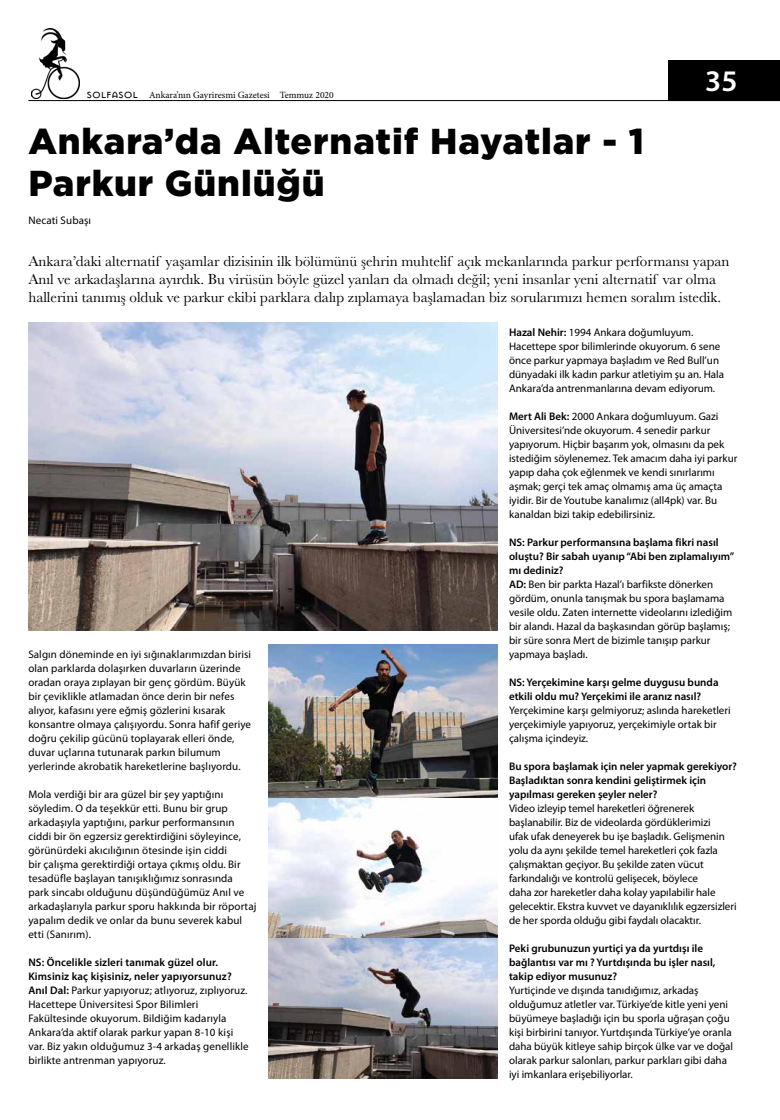
<style>
.page{position:relative;width:780px;height:1120px;background:#fff}
.page>*{position:absolute;margin:0;border:0;box-sizing:border-box;transform-origin:0 0}
.t1{font:900 36px/42px "Gotham";letter-spacing:.025em;color:#000}
.t2{font:600 30px "Myriad Pro";color:#fff}
.t3{font:15px/18px "Baskerville";color:#000}
.t4{font:11px/14px "Myriad Pro";color:#000}
.t5{font:600 11px/14px "Myriad Pro";color:#000}
.t6{font:9.5px "Minion Pro";color:#000}
.s1{font-family:"Mason Sans";font-size:14px}
.s2{font-weight:600}
</style>
<div class="page">
<div style="left:668px;top:60px;width:112px;height:41px;background:#000"></div>
<hr style="left:28px;top:100px;width:752px;height:1px;background:#000">
<img style="left:31px;top:28px;width:49px;height:71px">
<img style="left:269px;top:644px;width:228px;height:434px">
<img style="left:28px;top:322px;width:469px;height:308px">
<p class="t6" style="left:87px;top:89px;width:248px"><span class="s1">solfasol</span> Ankara’nın Gayriresmi Gazetesi Temmuz 2020</p>
<h2 class="t2" style="left:705px;top:64px;width:34px">35</h2>
<h1 class="t1" style="left:28px;top:120px;width:617px">Ankara’da Alternatif Hayatlar - 1<br>Parkur Günlüğü</h1>
<p class="t4" style="left:28px;top:214px;width:64px">Necati Subaşı</p>
<p class="t3" style="left:28px;top:252px;width:702px">Ankara’daki alternatif yaşamlar dizisinin ilk bölümünü şehrin muhtelif açık mekanlarında parkur performansı yapan<br>Anıl ve arkadaşlarına ayırdık. Bu virüsün böyle güzel yanları da olmadı değil; yeni insanlar yeni alternatif var olma hallerini tanımış olduk ve parkur ekibi parklara dalıp zıplamaya başlamadan biz sorularımızı hemen soralım istedik.</p>
<p class="t4" style="left:28px;top:648px;width:224px">Salgın döneminde en iyi sığınaklarımızdan birisi olan parklarda dolaşırken duvarların üzerinde oradan oraya zıplayan bir genç gördüm. Büyük bir çeviklikle atlamadan önce derin bir nefes alıyor, kafasını yere eğmiş gözlerini kısarak konsantre olmaya çalışıyordu. Sonra hafif geriye doğru çekilip gücünü toplayarak elleri önde, duvar uçlarına tutunarak parkın bilumum yerlerinde akrobatik hareketlerine başlıyordu.</p>
<p class="t4" style="left:28px;top:788px;width:229px">Mola verdiği bir ara güzel bir şey yaptığını söyledim. O da teşekkür etti. Bunu bir grup arkadaşıyla yaptığını, parkur performansının ciddi bir ön egzersiz gerektirdiğini söyleyince, görünürdeki akıcılığının ötesinde işin ciddi<br>bir çalışma gerektirdiği ortaya çıkmış oldu. Bir tesadüfle başlayan tanışıklığımız sonrasında<br>park sincabı olduğunu düşündüğümüz Anıl ve arkadaşlarıyla parkur sporu hakkında bir röportaj yapalım dedik ve onlar da bunu severek kabul etti (Sanırım).</p>
<p class="t4" style="left:28px;top:956px;width:222px"><span class="s2">NS: Öncelikle sizleri tanımak güzel olur.<br>Kimsiniz kaç kişisiniz, neler yapıyorsunuz?<br>Anıl Dal:</span> Parkur yapıyoruz; atlıyoruz, zıplıyoruz.<br>Hacettepe Üniversitesi Spor Bilimleri Fakültesinde okuyorum. Bildiğim kadarıyla Ankara’da aktif olarak parkur yapan 8-10 kişi var. Biz yakın olduğumuz 3-4 arkadaş genellikle birlikte antrenman yapıyoruz.</p>
<p class="t4" style="left:509px;top:326px;width:216px"><span class="s2">Hazal Nehir:</span> 1994 Ankara doğumluyum.<br>Hacettepe spor bilimlerinde okuyorum. 6 sene önce parkur yapmaya başladım ve Red Bull’un dünyadaki ilk kadın parkur atletiyim şu an. Hala Ankara’da antrenmanlarına devam ediyorum.</p>
<p class="t4" style="left:509px;top:410px;width:230px"><span class="s2">Mert Ali Bek:</span> 2000 Ankara doğumluyum. Gazi Üniversitesi’nde okuyorum. 4 senedir parkur yapıyorum. Hiçbir başarım yok, olmasını da pek istediğim söylenemez. Tek amacım daha iyi parkur yapıp daha çok eğlenmek ve kendi sınırlarımı aşmak; gerçi tek amaç olmamış ama üç amaçta iyidir. Bir de Youtube kanalımız (all4pk) var. Bu kanaldan bizi takip edebilirsiniz.</p>
<p class="t4" style="left:509px;top:536px;width:227px"><span class="s2">NS: Parkur performansına başlama fikri nasıl oluştu? Bir sabah uyanıp “Abi ben zıplamalıyım” mı dediniz?<br>AD:</span> Ben bir parkta Hazal’ı barfikste dönerken gördüm, onunla tanışmak bu spora başlamama vesile oldu. Zaten internette videolarını izlediğim bir alandı. Hazal da başkasından görüp başlamış; bir süre sonra Mert de bizimle tanışıp parkur yapmaya başladı.</p>
<p class="t5" style="left:509px;top:676px;width:211px">NS: Yerçekimine karşı gelme duygusu bunda etkili oldu mu? Yerçekimi ile aranız nasıl?</p>
<p class="t4" style="left:509px;top:704px;width:223px">Yerçekimine karşı gelmiyoruz; aslında hareketleri yerçekimiyle yapıyoruz, yerçekimiyle ortak bir çalışma içindeyiz.</p>
<p class="t5" style="left:509px;top:760px;width:229px">Bu spora başlamak için neler yapmak gerekiyor?<br>Başladıktan sonra kendini geliştirmek için yapılması gereken şeyler neler?</p>
<p class="t4" style="left:509px;top:802px;width:229px">Video izleyip temel hareketleri öğrenerek başlanabilir. Biz de videolarda gördüklerimizi<br>ufak ufak deneyerek bu işe başladık. Gelişmenin yolu da aynı şekilde temel hareketleri çok fazla çalışmaktan geçiyor. Bu şekilde zaten vücut farkındalığı ve kontrolü gelişecek, böylece<br>daha zor hareketler daha kolay yapılabilir hale gelecektir. Ekstra kuvvet ve dayanıklılık egzersizleri de her sporda olduğu gibi faydalı olacaktır.</p>
<p class="t5" style="left:509px;top:942px;width:208px">Peki grubunuzun yurtiçi ya da yurtdışı ile bağlantısı var mı ? Yurtdışında bu işler nasıl, takip ediyor musunuz?</p>
<p class="t4" style="left:509px;top:984px;width:225px">Yurtiçinde ve dışında tanıdığımız, arkadaş olduğumuz atletler var. Türkiye’de kitle yeni yeni büyümeye başladığı için bu sporla uğraşan çoğu kişi birbirini tanıyor. Yurtdışında Türkiye’ye oranla daha büyük kitleye sahip birçok ülke var ve doğal olarak parkur salonları, parkur parkları gibi daha iyi imkanlara erişebiliyorlar.</p>
</div>
